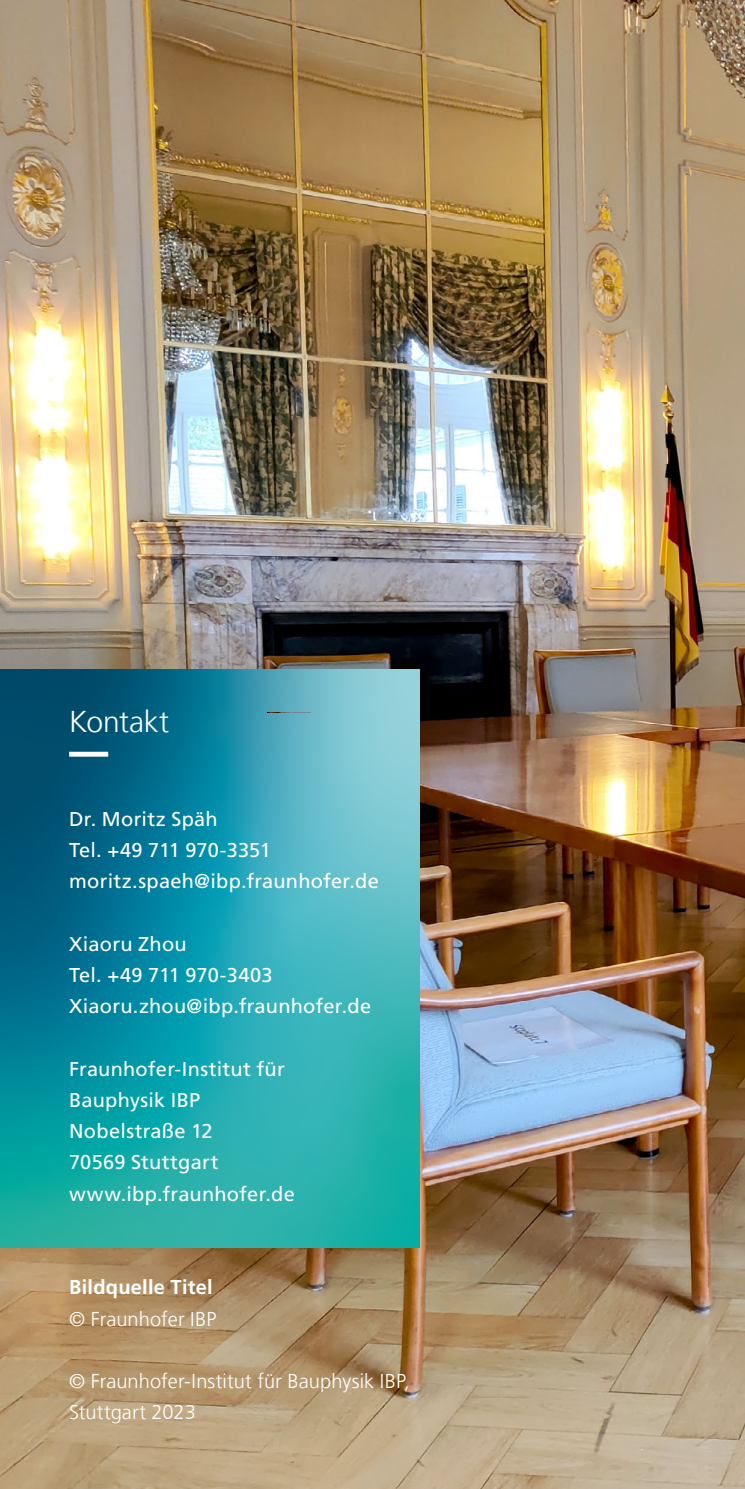
<style>
.page{position:relative;width:745px;height:1489px;background:#fff}
.page>*{position:absolute;margin:0;border:0;box-sizing:border-box;transform-origin:0 0}
.t1{font:300 30px "Frutiger LT Com";letter-spacing:-.01em;color:#fff}
.t2{font:20px/31.2px "Frutiger LT Com";letter-spacing:.01em;color:#fff}
.t3{font:300 20px/31.2px "Frutiger LT Com";letter-spacing:.005em;color:#fff}
.t4{font:700 20px "Frutiger LT Com";letter-spacing:.015em;color:#fff}
</style>
<div class="page">
<img style="left:0;top:0;width:744px;height:1488px">
<svg style="left:0;top:669px;width:419px;height:578px;background:#2399a7"></svg>
<svg style="left:69px;top:751px;width:315px;height:5px;background:#4aa0b5"></svg>
<h1 class="t1" style="left:69px;top:703px;width:101px">Kontakt</h1>
<p class="t2" style="left:69px;top:803px;width:311px">Dr. Moritz Späh<br>Tel. +49 711 970-3351 moritz.spaeh@ibp.fraunhofer.de</p>
<p class="t2" style="left:69px;top:928px;width:303px">Xiaoru Zhou<br>Tel. +49 711 970-3403<br>Xiaoru.zhou@ibp.fraunhofer.de</p>
<p class="t2" style="left:69px;top:1053px;width:227px">Fraunhofer-Institut für<br>Bauphysik IBP<br>Nobelstraße 12<br>70569 Stuttgart www.ibp.fraunhofer.de</p>
<p class="t4" style="left:69px;top:1275px;width:145px">Bildquelle Titel</p>
<p class="t3" style="left:69px;top:1303px;width:149px">© Fraunhofer IBP</p>
<p class="t3" style="left:69px;top:1365px;width:342px">© Fraunhofer-Institut für Bauphysik IBP,<br>Stuttgart 2023</p>
</div>
